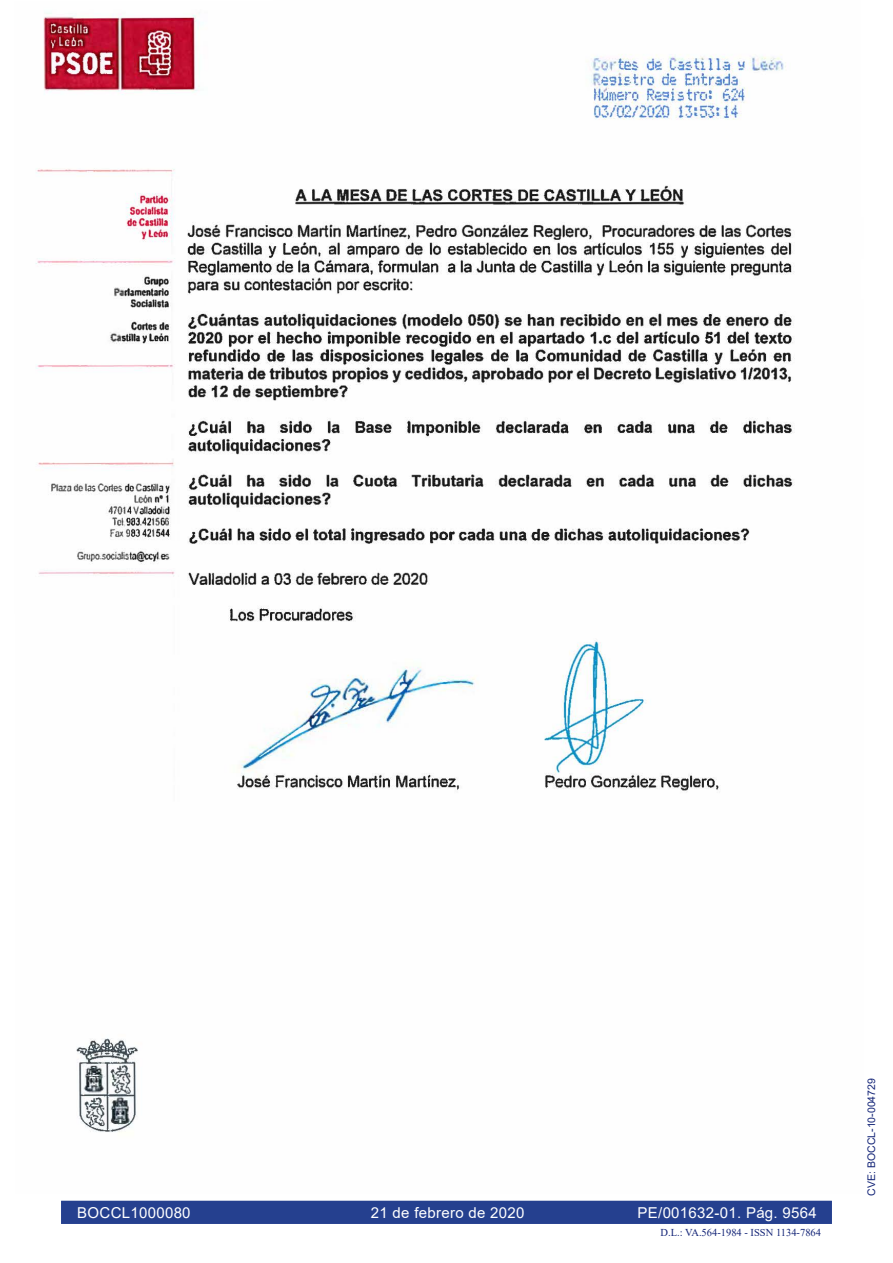
<style>
.page{position:relative;width:893px;height:1263px;background:#fff}
.page>*{position:absolute;margin:0;border:0;box-sizing:border-box;transform-origin:0 0}
.E_CVE{font:15px "Arial";letter-spacing:.02em;color:#fff}
.t1{font:10.5px "Times New Roman";color:#132477}
.t2{font:10.5px "Arial";color:#132477}
</style>
<div class="page">
<div style="left:60px;top:1200px;width:773px;height:25px;background:#25408f"></div>
<div style="left:60px;top:1199px;width:773px;height:26px;border:2px solid #fff"></div>
<img style="left:35px;top:13px;width:760px;height:1120px">
<p class="E_CVE" style="left:77px;top:1202px;width:115px">BOCCL1000080</p>
<p class="E_CVE" style="left:371px;top:1202px;width:155px">21 de febrero de 2020</p>
<p class="E_CVE" style="left:638px;top:1202px;width:181px">PE/001632-01. Pág. 9564</p>
<p class="t1" style="left:661px;top:1225px;width:162px">D.L.: VA.564-1984 - ISSN 1134-7864</p>
<p class="t2" style="left:864px;top:1195px;width:119px;rotate:-90deg">CVE: BOCCL-10-004729</p>
</div>
